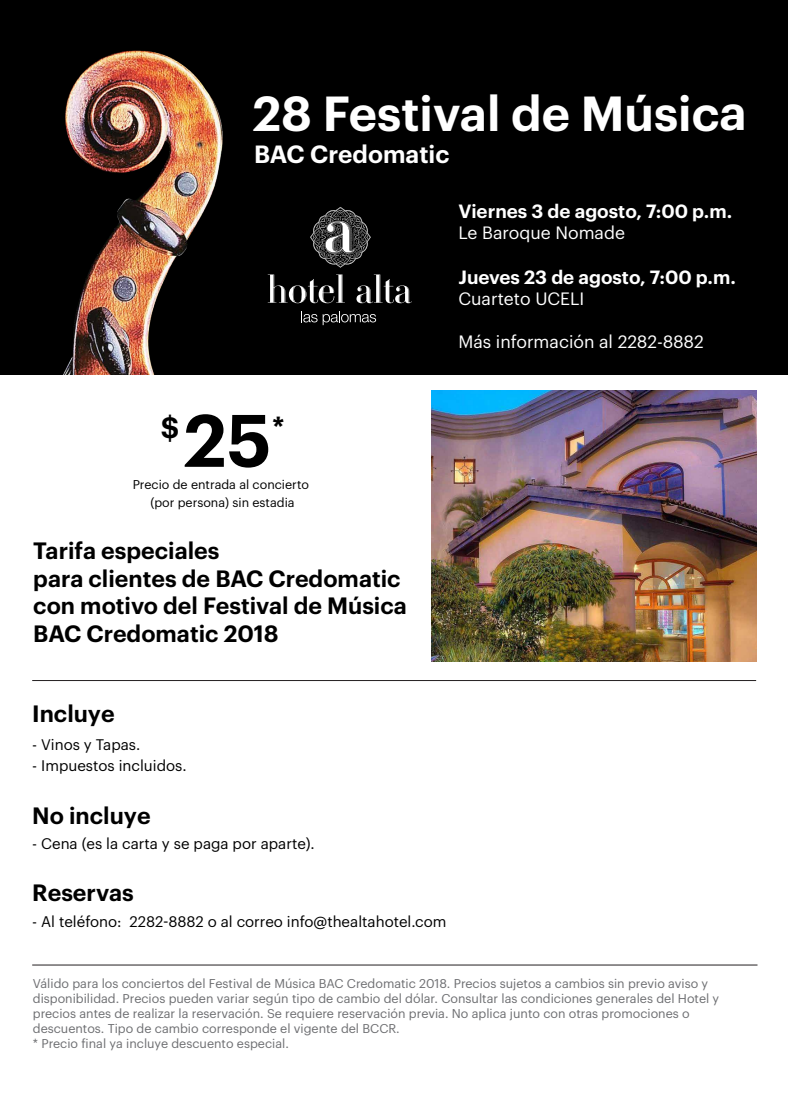
<style>
.page{position:relative;width:788px;height:1099px;background:#fff}
.page>*{position:absolute;margin:0;border:0;box-sizing:border-box;transform-origin:0 0}
.t1{font:600 72.5px "Graphik";color:#000}
.t2{font:600 48.12px "Graphik";letter-spacing:-.005em;color:#fff}
.t3{font:600 28.75px "Graphik";color:#000}
.t4{font:600 24.38px "Graphik";letter-spacing:-.005em;color:#fff}
.t5{font:600 23.12px/27.8px "Graphik";color:#000}
.t6{font:600 18.75px "Graphik";color:#fff}
.t7{font:17.5px "Graphik";color:#fff}
.t8{font:15px "Graphik";color:#000}
.t9{font:12.5px/15px "Graphik";color:#6d6e71}
.t10{font:12.5px/17.5px "Graphik";color:#000;text-align:center}
</style>
<div class="page">
<div style="left:0;top:0;width:788px;height:376px;background:#000"></div>
<img style="left:63px;top:50px;width:160px;height:325px">
<div style="left:0;top:375px;width:788px;height:723px;background:#fff"></div>
<img style="left:431px;top:390px;width:325px;height:271px">
<hr style="left:32px;top:964px;width:725px;height:1px;background:#231f20">
<hr style="left:32px;top:680px;width:724px;height:1px;background:#231f20">
<svg style="left:310px;top:207px;width:61px;height:61px"></svg>
<svg style="left:356px;top:274px;width:56px;height:29px"></svg>
<svg style="left:268px;top:274px;width:77px;height:29px"></svg>
<svg style="left:301px;top:311px;width:75px;height:14px"></svg>
<h2 class="t2" style="left:253px;top:77px;width:495px">28 Festival de Música</h2>
<h3 class="t4" style="left:254px;top:135px;width:197px">BAC Credomatic</h3>
<h3 class="t6" style="left:458px;top:197px;width:275px">Viernes 3 de agosto, 7:00 p.m.</h3>
<h3 class="t7" style="left:458px;top:220px;width:168px">Le Baroque Nomade</h3>
<h3 class="t6" style="left:458px;top:263px;width:279px">Jueves 23 de agosto, 7:00 p.m.</h3>
<h3 class="t7" style="left:458px;top:286px;width:127px">Cuarteto UCELI</h3>
<h3 class="t7" style="left:458px;top:329px;width:247px">Más información al 2282-8882</h3>
<h1 class="t1" style="left:184px;top:385px;width:89px">25</h1>
<p class="t10" style="left:133px;top:475px;width:178px">Precio de entrada al concierto (por persona) sin estadia</p>
<h3 class="t3" style="left:161px;top:406px;width:20px">$</h3>
<h3 class="t3" style="left:272px;top:406px;width:14px">*</h3>
<h3 class="t5" style="left:33px;top:534px;width:375px">Tarifa especiales<br>para clientes de BAC Credomatic con motivo del Festival de Música<br>BAC Credomatic 2018</h3>
<h3 class="t5" style="left:32px;top:697px;width:84px">Incluye</h3>
<p class="t8" style="left:32px;top:733px;width:110px">- Vinos y Tapas.</p>
<p class="t8" style="left:32px;top:754px;width:156px">- Impuestos incluidos.</p>
<h3 class="t5" style="left:32px;top:799px;width:120px">No incluye</h3>
<p class="t8" style="left:32px;top:832px;width:284px">- Cena (es la carta y se paga por aparte).</p>
<h3 class="t5" style="left:32px;top:876px;width:103px">Reservas</h3>
<p class="t8" style="left:32px;top:909px;width:416px">- Al teléfono: 2282-8882 o al correo info@thealtahotel.com</p>
<p class="t9" style="left:33px;top:975px;width:687px">Válido para los conciertos del Festival de Música BAC Credomatic 2018. Precios sujetos a cambios sin previo aviso y disponibilidad. Precios pueden variar según tipo de cambio del dólar. Consultar las condiciones generales del Hotel y precios antes de realizar la reservación. Se requiere reservación previa. No aplica junto con otras promociones o descuentos. Tipo de cambio corresponde el vigente del BCCR.<br>* Precio final ya incluye descuento especial.</p>
</div>
